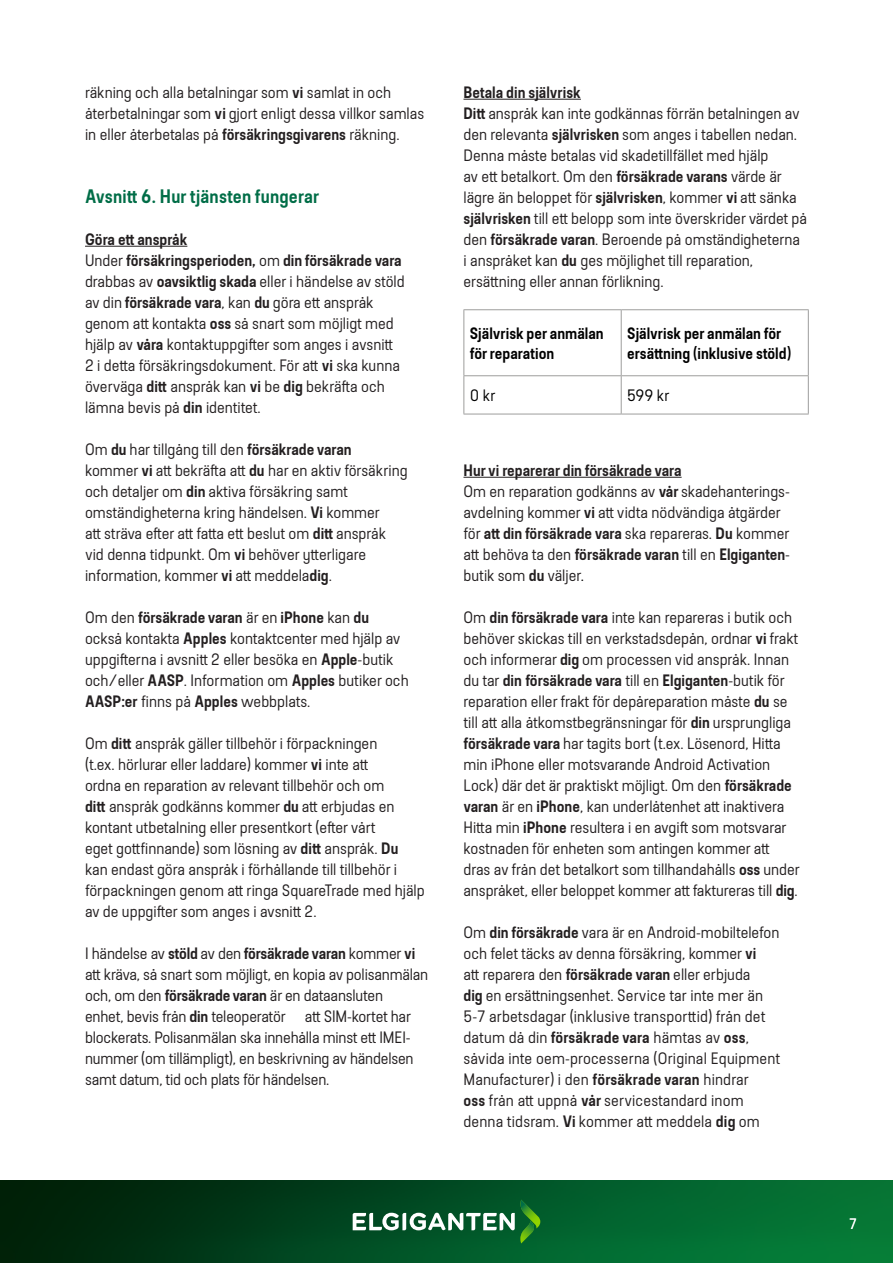
<style>
.page{position:relative;width:893px;height:1263px;background:#fff}
.page>*{position:absolute;margin:0;border:0;box-sizing:border-box;transform-origin:0 0}
.t1{font:600 19.5px "Elkjop Bodytext";letter-spacing:.01em;color:#006d47}
.t2{font:16.5px/21px "Elkjop Bodytext";color:#231f20}
.t3{font:600 16.5px/19.8px "Elkjop Bodytext";color:#000}
.t4{font:16.5px "Elkjop Bodytext";color:#000}
.t5{font:15px "Elkjop Bodytext";color:#fff}
.s1{font-weight:600}
.s2{color:#000}
</style>
<div class="page">
<img style="left:0;top:1180px;width:893px;height:83px">
<svg style="left:353px;top:1200px;width:187px;height:43px;background:#30734a"></svg>
<hr style="left:85px;top:246px;width:102px;height:1px;background:#231f20">
<hr style="left:463px;top:99px;width:118px;height:1px;background:#231f20">
<hr style="left:463px;top:477px;width:219px;height:1px;background:#231f20">
<hr style="left:463px;top:309px;width:158px;height:1px;background:#9d9d9c">
<hr style="left:463px;top:310px;width:1px;height:65px;background:#9d9d9c">
<hr style="left:621px;top:309px;width:188px;height:1px;background:#9d9d9c">
<hr style="left:621px;top:310px;width:1px;height:65px;background:#9d9d9c">
<hr style="left:808px;top:310px;width:1px;height:65px;background:#9d9d9c">
<hr style="left:463px;top:375px;width:158px;height:1px;background:#9d9d9c">
<hr style="left:463px;top:376px;width:1px;height:38px;background:#9d9d9c">
<hr style="left:621px;top:375px;width:188px;height:1px;background:#9d9d9c">
<hr style="left:621px;top:376px;width:1px;height:38px;background:#9d9d9c">
<hr style="left:808px;top:376px;width:1px;height:38px;background:#9d9d9c">
<hr style="left:463px;top:414px;width:158px;height:1px;background:#9d9d9c">
<hr style="left:621px;top:414px;width:188px;height:1px;background:#9d9d9c">
<p class="t2" style="left:85px;top:82px;width:341px">räkning och alla betalningar som <span class="s1">vi</span> samlat in och återbetalningar som <span class="s1">vi</span> gjort enligt dessa villkor samlas in eller återbetalas på <span class="s1">försäkringsgivarens</span> räkning.</p>
<p class="t1" style="left:85px;top:185px;width:236px">Avsnitt 6. Hur tjänsten fungerar</p>
<p class="t2" style="left:85px;top:229px;width:321px"><span class="s1">Göra ett anspråk<br></span>Under <span class="s1">försäkringsperioden,</span> om <span class="s1">din försäkrade vara </span>drabbas av <span class="s1">oavsiktlig skada</span> eller i händelse av stöld av din <span class="s1">försäkrade vara</span>, kan <span class="s1">du</span> göra ett anspråk genom att kontakta <span class="s1">oss</span> så snart som möjligt med hjälp av <span class="s1">våra</span> kontaktuppgifter som anges i avsnitt 2 i detta försäkringsdokument. För att <span class="s1">vi</span> ska kunna överväga <span class="s1">ditt</span> anspråk kan <span class="s1">vi</span> be <span class="s1">dig</span> bekräfta och lämna bevis på <span class="s1">din</span> identitet.</p>
<p class="t2" style="left:85px;top:439px;width:324px">Om <span class="s1">du</span> har tillgång till den <span class="s1">försäkrade varan </span>kommer <span class="s1">vi</span> att bekräfta att <span class="s1">du</span> har en aktiv försäkring och detaljer om <span class="s1">din</span> aktiva försäkring samt omständigheterna kring händelsen. <span class="s1">Vi</span> kommer<br>att sträva efter att fatta ett beslut om <span class="s1">ditt</span> anspråk vid denna tidpunkt. Om <span class="s1">vi</span> behöver ytterligare information, kommer <span class="s1">vi</span> att meddela<span class="s1">dig</span>.</p>
<p class="t2" style="left:85px;top:607px;width:325px">Om den <span class="s1">försäkrade varan</span> är en <span class="s1">iPhone</span> kan <span class="s1">du </span>också kontakta <span class="s1">Apples</span> kontaktcenter med hjälp av uppgifterna i avsnitt 2 eller besöka en <span class="s1">Apple</span>-butik och/eller <span class="s1">AASP</span>. Information om <span class="s1">Apples</span> butiker och <span class="s1">AASP:er</span> finns på <span class="s1">Apples</span> webbplats.</p>
<p class="t2" style="left:85px;top:733px;width:341px">Om <span class="s1">ditt</span> anspråk gäller tillbehör i förpackningen<br>(t.ex. hörlurar eller laddare) kommer <span class="s1">vi</span> inte att<br>ordna en reparation av relevant tillbehör och om<br><span class="s1">ditt</span> anspråk godkänns kommer <span class="s1">du</span> att erbjudas en kontant utbetalning eller presentkort (efter vårt<br>eget gottfinnande) som lösning av <span class="s1">ditt</span> anspråk. <span class="s1">Du </span>kan endast göra anspråk i förhållande till tillbehör i förpackningen genom att ringa SquareTrade med hjälp av de uppgifter som anges i avsnitt 2.</p>
<p class="t2" style="left:85px;top:943px;width:345px">I händelse av <span class="s1">stöld</span> av den <span class="s1">försäkrade varan</span> kommer <span class="s1">vi </span>att kräva, så snart som möjligt, en kopia av polisanmälan och, om den <span class="s1">försäkrade varan</span> är en dataansluten<br>enhet, bevis från <span class="s1">din</span> teleoperatör att SIM-kortet har blockerats. Polisanmälan ska innehålla minst ett IMEI&shy;nummer (om tillämpligt), en beskrivning av händelsen samt datum, tid och plats för händelsen.</p>
<p class="t2" style="left:463px;top:82px;width:345px"><span class="s1">Betala din självrisk<br>Ditt</span> anspråk kan inte godkännas förrän betalningen av den relevanta <span class="s1">självrisken</span> som anges i tabellen nedan.<br>Denna måste betalas vid skadetillfället med hjälp<br>av ett betalkort. Om den <span class="s1">försäkrade varans</span> värde är lägre än beloppet för <span class="s1">självrisken</span>, kommer <span class="s1">vi</span> att sänka <span class="s1">självrisken</span> till ett belopp som inte överskrider värdet på den <span class="s1">försäkrade varan</span>. Beroende på omständigheterna i anspråket kan <span class="s1">du</span> ges möjlighet till reparation, ersättning eller annan förlikning.</p>
<p class="t3" style="left:470px;top:324px;width:135px">Självrisk per anmälan för reparation</p>
<p class="t3" style="left:627px;top:324px;width:165px">Självrisk per anmälan för ersättning (inklusive stöld)</p>
<p class="t4" style="left:470px;top:386px;width:27px">0 kr</p>
<p class="t4" style="left:627px;top:386px;width:44px">599 kr</p>
<p class="t2" style="left:463px;top:460px;width:328px"><span class="s1">Hur vi reparerar din försäkrade vara<br></span>Om en reparation godkänns av <span class="s1">vår</span> skadehanterings&shy;avdelning kommer <span class="s1">vi</span> att vidta nödvändiga åtgärder för <span class="s1">att din försäkrade vara</span> ska repareras. <span class="s1">Du</span> kommer att behöva ta den <span class="s1">försäkrade varan</span> till en <span class="s1">Elgiganten&shy;</span>butik som <span class="s1">du</span> väljer<span class="s2">.</span></p>
<p class="t2" style="left:463px;top:607px;width:338px">Om <span class="s1">din försäkrade vara</span> inte kan repareras i butik och behöver skickas till en verkstadsdepån, ordnar <span class="s1">vi</span> frakt och informerar <span class="s1">dig</span> om processen vid anspråk. Innan du tar <span class="s1">din försäkrade vara</span> till en <span class="s1">Elgiganten</span>-butik för reparation eller frakt för depåreparation måste <span class="s1">du</span> se till att alla åtkomstbegränsningar för <span class="s1">din</span> ursprungliga <span class="s1">försäkrade vara</span> har tagits bort (t.ex. Lösenord, Hitta min iPhone eller motsvarande Android Activation Lock) där det är praktiskt möjligt. Om den <span class="s1">försäkrade varan</span> är en <span class="s1">iPhone</span>, kan underlåtenhet att inaktivera Hitta min <span class="s1">iPhone</span> resultera i en avgift som motsvarar kostnaden för enheten som antingen kommer att dras av från det betalkort som tillhandahålls <span class="s1">oss</span> under anspråket, eller beloppet kommer att faktureras till <span class="s1">dig</span>.</p>
<p class="t2" style="left:463px;top:922px;width:318px">Om <span class="s1">din försäkrade</span> vara är en Android-mobiltelefon och felet täcks av denna försäkring, kommer <span class="s1">vi<br></span>att reparera den <span class="s1">försäkrade varan</span> eller erbjuda<br><span class="s1">dig</span> en ersättningsenhet. Service tar inte mer än 5-7 arbetsdagar (inklusive transporttid) från det datum då din <span class="s1">försäkrade vara</span> hämtas av <span class="s1">oss</span>, såvida inte oem-processerna (Original Equipment Manufacturer) i den <span class="s1">försäkrade varan</span> hindrar<br><span class="s1">oss</span> från att uppnå <span class="s1">vår</span> servicestandard inom denna tidsram. <span class="s1">Vi</span> kommer att meddela <span class="s1">dig</span> om</p>
<p class="t5" style="left:850px;top:1216px;width:9px">7</p>
</div>
